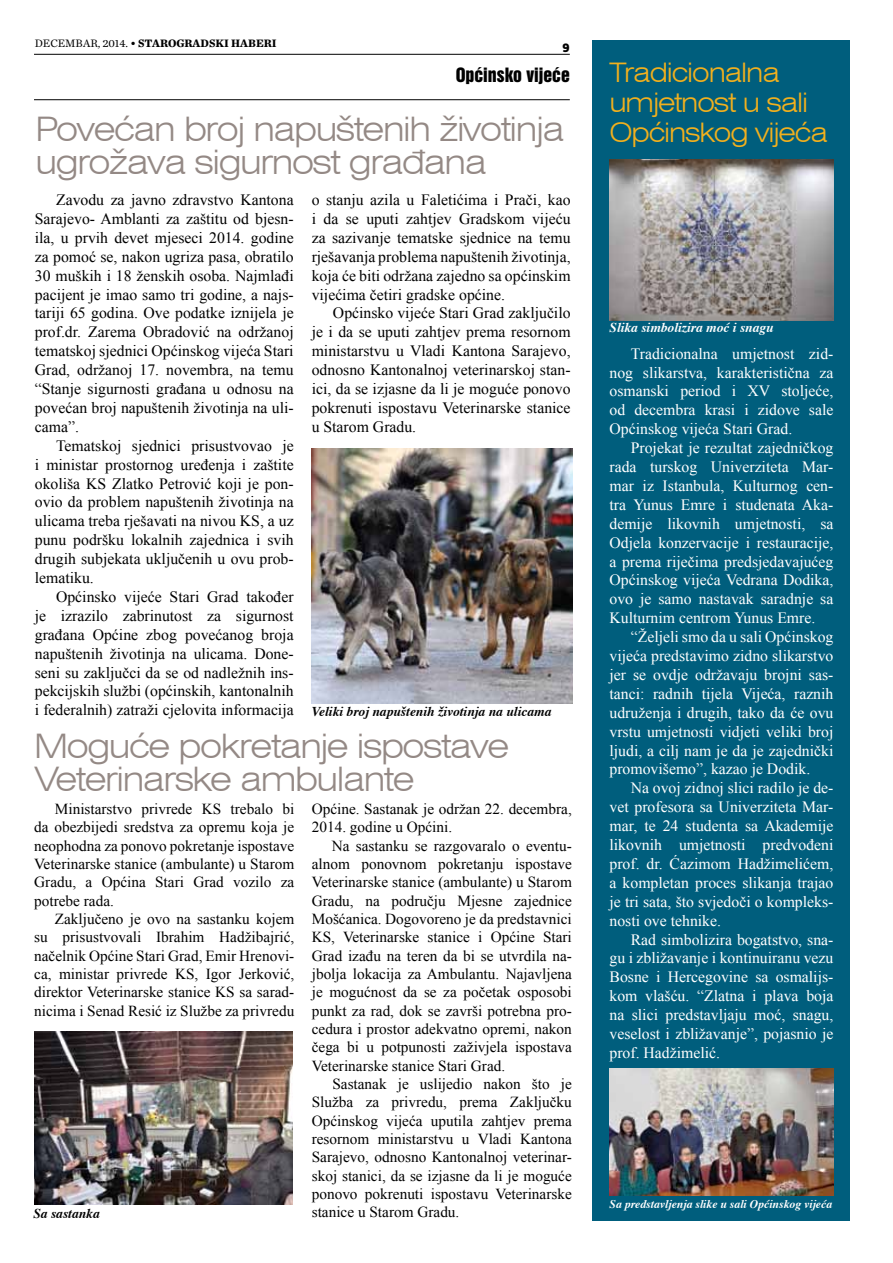
<style>
.page{position:relative;width:893px;height:1263px;background:#fff}
.page>*{position:absolute;margin:0;border:0;box-sizing:border-box;transform-origin:0 0}
.t1{font:300 expanded 33.9px/33.2px "Swiss 721 BT";letter-spacing:-.04em;color:#948985}
.t2{font:300 expanded 27px/30px "Swiss 721 BT";letter-spacing:-.04em;color:#f2b01d}
.t3{font:18px "Swiss 921 BT Regular A";color:#000}
.t4{font:15.75px/18.9px "Times New Roman";color:#000;text-align:justify}
.t5{font:15.75px/18.9px "Times New Roman";color:#fff;text-align:justify}
.t6{font:15.3px/18.3px "Times New Roman";color:#000;text-align:justify}
.t7{font:italic 700 13.5px "Times";color:#000}
.t8{font:italic 700 13.5px "Times";color:#fff}
.t9{font:italic 700 11.7px "Times";color:#fff}
.t10{font:700 11.25px "Chronicle Text G1";color:#000}
.t11{font:900 11.25px "Clan Pro";color:#000}
.s1{font-weight:400}
</style>
<div class="page">
<hr style="left:34px;top:99px;width:536px;height:1px;background:#000">
<hr style="left:34px;top:54px;width:536px;height:1px;background:#000">
<div style="left:592px;top:40px;width:258px;height:1180px;background:#005e7d"></div>
<img style="left:609px;top:160px;width:224px;height:160px">
<img style="left:609px;top:1069px;width:224px;height:127px">
<img style="left:34px;top:1032px;width:258px;height:173px">
<img style="left:312px;top:449px;width:260px;height:254px">
<p class="t10" style="left:35px;top:34px;width:243px"><span class="s1">DECEMBAR, 2014.</span> • STAROGRADSKI HABERI</p>
<p class="t11" style="left:563px;top:41px;width:9px">9</p>
<p class="t3" style="left:456px;top:65px;width:116px">Općinsko vijeće</p>
<h2 class="t2" style="left:609px;top:58px;width:220px">Tradicionalna umjetnost u sali<br>Općinskog vijeća</h2>
<h1 class="t1" style="left:36px;top:112px;width:530px">Povećan broj napuštenih životinja ugrožava sigurnost građana</h1>
<p class="t4" style="left:35px;top:190px;width:260px;text-indent:21px">Zavodu za javno zdravstvo Kantona Sarajevo- Amblanti za zaštitu od bjesn&shy;ila, u prvih devet mjeseci 2014. godine za pomoć se, nakon ugriza pasa, obratilo 30 muških i 18 ženskih osoba. Najmlađi pacijent je imao samo tri godine, a najs&shy;tariji 65 godina. Ove podatke iznijela je prof.dr. Zarema Obradović na održanoj tematskoj sjednici Općinskog vijeća Stari Grad, održanoj 17. novembra, na temu “Stanje sigurnosti građana u odnosu na povećan broj napuštenih životinja na uli&shy;cama”.</p>
<p class="t4" style="left:35px;top:436px;width:260px;text-indent:21px">Tematskoj sjednici prisustvovao je i ministar prostornog uređenja i zaštite okoliša KS Zlatko Petrović koji je pon&shy;ovio da problem napuštenih životinja na ulicama treba rješavati na nivou KS, a uz punu podršku lokalnih zajednica i svih drugih subjekata uključenih u ovu prob&shy;lematiku.</p>
<p class="t4" style="left:35px;top:587px;width:260px;text-indent:21px">Općinsko vijeće Stari Grad također je izrazilo zabrinutost za sigurnost građana Općine zbog povećanog broja napuštenih životinja na ulicama. Done&shy;seni su zaključci da se od nadležnih ins&shy;pekcijskih službi (općinskih, kantonalnih i federalnih) zatraži cjelovita informacija</p>
<p class="t4" style="left:312px;top:190px;width:260px">o stanju azila u Faletićima i Prači, kao i da se uputi zahtjev Gradskom vijeću za sazivanje tematske sjednice na temu rješavanja problema napuštenih životinja, koja će biti održana zajedno sa općinskim vijećima četiri gradske općine.</p>
<p class="t4" style="left:312px;top:303px;width:260px;text-indent:21px">Općinsko vijeće Stari Grad zaključilo je i da se uputi zahtjev prema resornom ministarstvu u Vladi Kantona Sarajevo, odnosno Kantonalnoj veterinarskoj stan&shy;ici, da se izjasne da li je moguće ponovo pokrenuti ispostavu Veterinarske stanice u Starom Gradu.</p>
<p class="t7" style="left:312px;top:699px;width:241px">Veliki broj napuštenih životinja na ulicama</p>
<h1 class="t1" style="left:34px;top:729px;width:477px">Moguće pokretanje ispostave<br>Veterinarske ambulante</h1>
<p class="t6" style="left:34px;top:799px;width:262px;text-indent:21px">Ministarstvo privrede KS trebalo bi da obezbijedi sredstva za opremu koja je neophodna za ponovo pokretanje ispostave Veterinarske stanice (ambulante) u Starom Gradu, a Općina Stari Grad vozilo za potrebe rada.</p>
<p class="t6" style="left:34px;top:909px;width:262px;text-indent:21px">Zaključeno je ovo na sastanku kojem su prisustvovali Ibrahim Hadžibajrić, načelnik Općine Stari Grad, Emir Hrenovi&shy;ca, ministar privrede KS, Igor Jerković, direktor Veterinarske stanice KS sa sarad&shy;nicima i Senad Resić iz Službe za privredu</p>
<p class="t7" style="left:33px;top:1200px;width:68px">Sa sastanka</p>
<p class="t6" style="left:312px;top:799px;width:262px">Općine. Sastanak je održan 22. decembra,<br>2014. godine u Općini.</p>
<p class="t6" style="left:312px;top:836px;width:262px;text-indent:20px">Na sastanku se razgovaralo o eventu&shy;alnom ponovnom pokretanju ispostave Veterinarske stanice (ambulante) u Starom Gradu, na području Mjesne zajednice Mošćanica. Dogovoreno je da predstavnici KS, Veterinarske stanice i Općine Stari Grad izađu na teren da bi se utvrdila na&shy;jbolja lokacija za Ambulantu. Najavljena je mogućnost da se za početak osposobi punkt za rad, dok se završi potrebna pro&shy;cedura i prostor adekvatno opremi, nakon čega bi u potpunosti zaživjela ispostava Veterinarske stanice Stari Grad.</p>
<p class="t6" style="left:312px;top:1074px;width:262px;text-indent:21px">Sastanak je uslijedio nakon što je Služba za privredu, prema Zaključku Općinskog vijeća uputila zahtjev prema resornom ministarstvu u Vladi Kantona Sarajevo, odnosno Kantonalnoj veterinar&shy;skoj stanici, da se izjasne da li je moguće ponovo pokrenuti ispostavu Veterinarske stanice u Starom Gradu.</p>
<p class="t8" style="left:609px;top:315px;width:166px">Slika simbolizira moć i snagu</p>
<p class="t5" style="left:609px;top:344px;width:225px;text-indent:21px">Tradicionalna umjetnost zid&shy;nog slikarstva, karakteristična za osmanski period i XV stoljeće, od decembra krasi i zidove sale Općinskog vijeća Stari Grad.</p>
<p class="t5" style="left:609px;top:438px;width:225px;text-indent:21px">Projekat je rezultat zajedničkog rada turskog Univerziteta Mar&shy;mar iz Istanbula, Kulturnog cen&shy;tra Yunus Emre i studenata Aka&shy;demije likovnih umjetnosti, sa Odjela konzervacije i restauracije, a prema riječima predsjedavajućeg Općinskog vijeća Vedrana Dodika, ovo je samo nastavak saradnje sa Kulturnim centrom Yunus Emre.</p>
<p class="t5" style="left:609px;top:627px;width:225px;text-indent:21px">“Željeli smo da u sali Općinskog vijeća predstavimo zidno slikarstvo jer se ovdje održavaju brojni sas&shy;tanci: radnih tijela Vijeća, raznih udruženja i drugih, tako da će ovu vrstu umjetnosti vidjeti veliki broj ljudi, a cilj nam je da je zajednički promovišemo”, kazao je Dodik.</p>
<p class="t5" style="left:609px;top:778px;width:225px;text-indent:21px">Na ovoj zidnoj slici radilo je de&shy;vet profesora sa Univerziteta Mar&shy;mar, te 24 studenta sa Akademije likovnih umjetnosti predvođeni prof. dr. Ćazimom Hadžimelićem, a kompletan proces slikanja trajao je tri sata, što svjedoči o kompleks&shy;nosti ove tehnike.</p>
<p class="t5" style="left:609px;top:930px;width:225px;text-indent:21px">Rad simbolizira bogatstvo, sna&shy;gu i zbližavanje i kontinuiranu vezu Bosne i Hercegovine sa osmalijs&shy;kom vlašću. “Zlatna i plava boja na slici predstavljaju moć, snagu, veselost i zbližavanje”, pojasnio je prof. Hadžimelić.</p>
<p class="t9" style="left:609px;top:1193px;width:224px">Sa predstavljenja slike u sali Općinskog vijeća</p>
</div>
